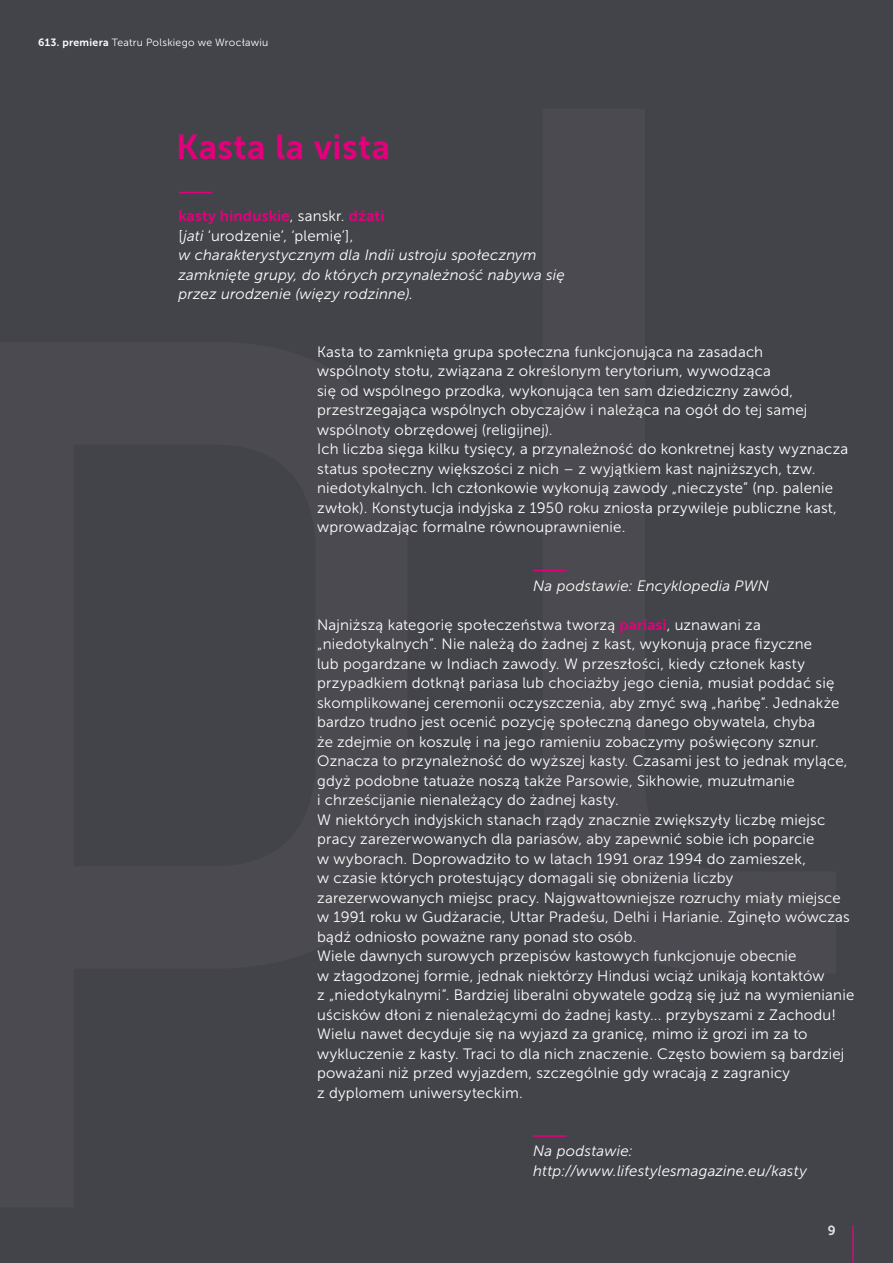
<style>
.page{position:relative;width:893px;height:1263px;background:#43444a}
.page>*{position:absolute;margin:0;border:0;box-sizing:border-box;transform-origin:0 0}
.t1{font:34.5px "Museo Sans 700";letter-spacing:.015em;color:#e4007d}
.t2{font:15px/19.5px "Museo Sans 300";letter-spacing:.015em;color:#fff}
.t3{font:italic 15px/19.5px "Museo Sans 300";letter-spacing:.015em;color:#fff}
.t4{font:15px "Museo Sans 700";letter-spacing:.015em;color:#e4007d}
.t5{font:13.2px "Museo Sans 700";color:#e3e3e3}
.t6{font:10.5px "Museo Sans 300";letter-spacing:.025em;color:#fff}
.s1{font-family:"Museo Sans 700"}
.s2{font-family:"Museo Sans 300";color:#fff}
.s3{font-style:normal}
.s4{font-family:"Museo Sans 700";color:#e4007d}
</style>
<div class="page">
<hr style="left:533px;top:570px;width:33px;height:1px;background:#e4007d">
<hr style="left:533px;top:1135px;width:33px;height:2px;background:#e4007d">
<hr style="left:179px;top:192px;width:33px;height:1px;background:#e4007d">
<hr style="left:852px;top:1225px;width:2px;height:38px;background:#e4007d">
<p class="t6" style="left:38px;top:37px;width:232px"><span class="s1">613. premiera</span> Teatru Polskiego we Wrocławiu</p>
<h1 class="t1" style="left:176px;top:128px;width:215px">Kasta la vista</h1>
<p class="t4" style="left:178px;top:208px;width:207px">kasty hinduskie<span class="s2">, sanskr.</span> dźati</p>
<p class="t3" style="left:178px;top:226px;width:388px"><span class="s3">[</span>jati <span class="s3">‘urodzenie’, ‘plemię’],<br></span>w charakterystycznym dla Indii ustroju społecznym zamknięte grupy, do których przynależność nabywa się przez urodzenie (więzy rodzinne).</p>
<p class="t2" style="left:317px;top:342px;width:533px">Kasta to zamknięta grupa społeczna funkcjonująca na zasadach<br>wspólnoty stołu, związana z określonym terytorium, wywodząca<br>się od wspólnego przodka, wykonująca ten sam dziedziczny zawód, przestrzegająca wspólnych obyczajów i należąca na ogół do tej samej wspólnoty obrzędowej (religijnej).<br>Ich liczba sięga kilku tysięcy, a przynależność do konkretnej kasty wyznacza status społeczny większości z nich – z wyjątkiem kast najniższych, tzw. niedotykalnych. Ich członkowie wykonują zawody „nieczyste” (np. palenie zwłok). Konstytucja indyjska z 1950 roku zniosła przywileje publiczne kast, wprowadzając formalne równouprawnienie.</p>
<p class="t3" style="left:533px;top:576px;width:237px">Na podstawie: Encyklopedia PWN</p>
<p class="t2" style="left:317px;top:615px;width:539px">Najniższą kategorię społeczeństwa tworzą <span class="s4">pariasi</span>, uznawani za „niedotykalnych”. Nie należą do żadnej z kast, wykonują prace fizyczne<br>lub pogardzane w Indiach zawody. W przeszłości, kiedy członek kasty przypadkiem dotknął pariasa lub chociażby jego cienia, musiał poddać się skomplikowanej ceremonii oczyszczenia, aby zmyć swą „hańbę”. Jednakże bardzo trudno jest ocenić pozycję społeczną danego obywatela, chyba<br>że zdejmie on koszulę i na jego ramieniu zobaczymy poświęcony sznur.<br>Oznacza to przynależność do wyższej kasty. Czasami jest to jednak mylące, gdyż podobne tatuaże noszą także Parsowie, Sikhowie, muzułmanie<br>i chrześcijanie nienależący do żadnej kasty.<br>W niektórych indyjskich stanach rządy znacznie zwiększyły liczbę miejsc pracy zarezerwowanych dla pariasów, aby zapewnić sobie ich poparcie<br>w wyborach. Doprowadziło to w latach 1991 oraz 1994 do zamieszek,<br>w czasie których protestujący domagali się obniżenia liczby zarezerwowanych miejsc pracy. Najgwałtowniejsze rozruchy miały miejsce w 1991 roku w Gudżaracie, Uttar Pradeśu, Delhi i Harianie. Zginęło wówczas bądź odniosło poważne rany ponad sto osób.<br>Wiele dawnych surowych przepisów kastowych funkcjonuje obecnie<br>w złagodzonej formie, jednak niektórzy Hindusi wciąż unikają kontaktów<br>z „niedotykalnymi”. Bardziej liberalni obywatele godzą się już na wymienianie uścisków dłoni z nienależącymi do żadnej kasty... przybyszami z Zachodu!<br>Wielu nawet decyduje się na wyjazd za granicę, mimo iż grozi im za to wykluczenie z kasty. Traci to dla nich znaczenie. Często bowiem są bardziej poważani niż przed wyjazdem, szczególnie gdy wracają z zagranicy<br>z dyplomem uniwersyteckim.</p>
<p class="t3" style="left:533px;top:1141px;width:275px">Na podstawie: http://www.lifestylesmagazine.eu/kasty</p>
<p class="t5" style="left:828px;top:1223px;width:9px">9</p>
</div>
